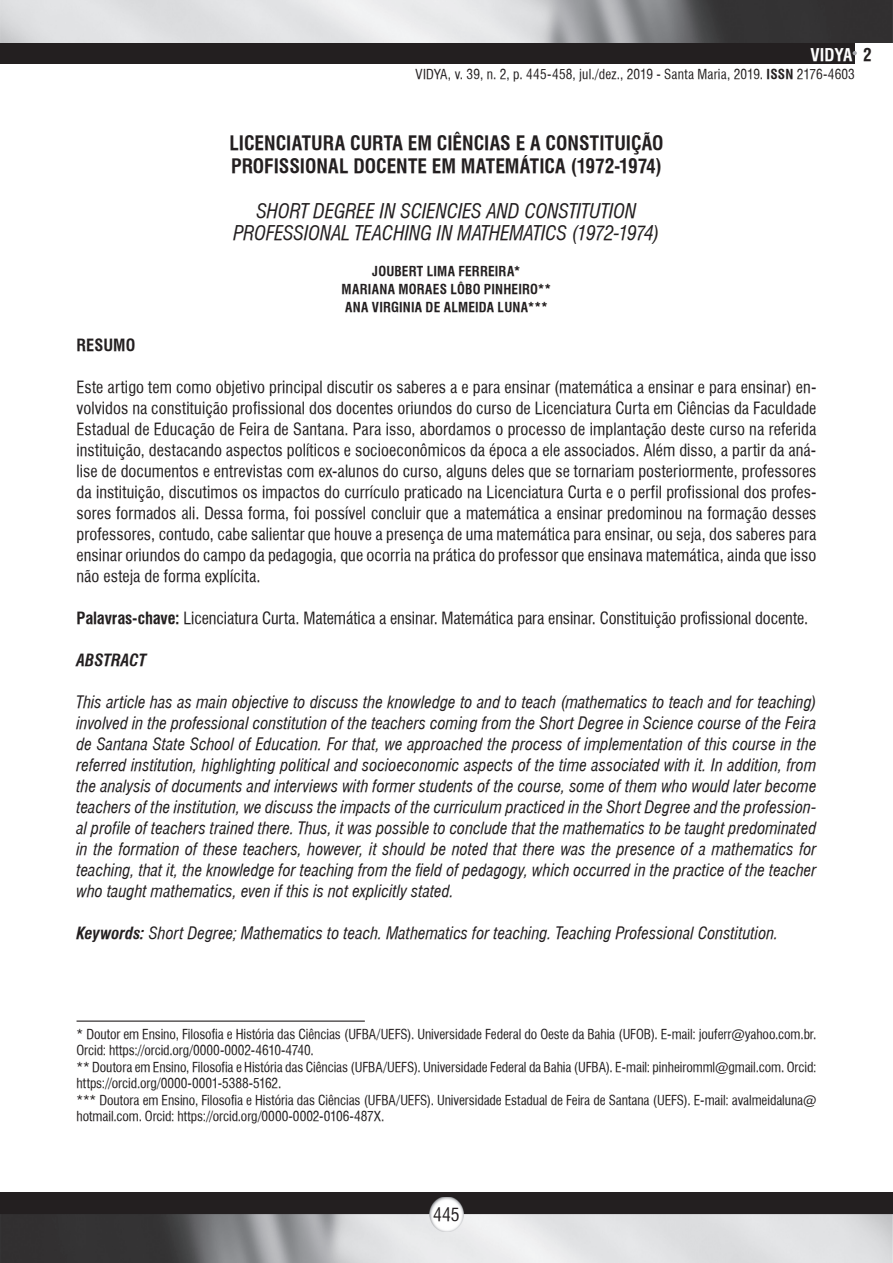
<style>
.page{position:relative;width:893px;height:1263px;background:#fff}
.page>*{position:absolute;margin:0;border:0;box-sizing:border-box;transform-origin:0 0}
.t1{font:700 condensed 19.5px/22.5px "Halvett";color:#231f20}
.t2{font:italic condensed 19.5px/22.5px "Halvett";color:#231f20;text-align:center}
.t3{font:18px "Halvett Condensed";color:#231f20}
.t4{font:700 condensed 17.25px "Halvett";color:#fff}
.t5{font:italic condensed 16.5px/21px "Halvett";letter-spacing:.005em;color:#231f20;text-align:justify}
.t6{font:16.5px/21px "Halvett Condensed";color:#231f20;text-align:justify}
.t7{font:italic 700 condensed 16.5px "Halvett";letter-spacing:-.01em;color:#231f20}
.t8{font:700 condensed 16.5px "Halvett";letter-spacing:.005em;color:#231f20}
.t9{font:13.5px/16.5px "Halvett Condensed";letter-spacing:-.005em;color:#231f20}
.t10{font:700 condensed 13.5px/18px "Halvett";letter-spacing:.015em;color:#231f20;text-align:center}
.s1{color:#231f20}
.s2{font-family:"Halvett";font-weight:700;font-stretch:condensed}
.s3{font-weight:700}
</style>
<div class="page">
<div style="left:0;top:0;width:855px;height:64px;background:#231f20"></div>
<img style="left:0;top:0;width:893px;height:43px">
<svg style="left:853px;top:51px;width:4px;height:4px"></svg>
<div style="left:0;top:1193px;width:893px;height:70px;background:#231f20"></div>
<img style="left:0;top:1214px;width:893px;height:49px">
<img style="left:429px;top:1197px;width:34px;height:34px">
<hr style="left:77px;top:1020px;width:288px;height:2px;background:#231f20">
<p class="t4" style="left:810px;top:45px;width:63px">VIDYA <span class="s1">2</span></p>
<p class="t9" style="left:416px;top:66px;width:441px">VIDYA, v. 39, n. 2, p. 445-458, jul./dez., 2019 - Santa Maria, 2019. <span class="s2">ISSN</span> 2176-4603</p>
<p class="t1" style="left:229px;top:132px;width:436px">LICENCIATURA CURTA EM CIÊNCIAS E A CONSTITUIÇÃO<br>PROFISSIONAL DOCENTE EM MATEMÁTICA (1972-1974)</p>
<p class="t2" style="left:233px;top:200px;width:428px">SHORT DEGREE IN SCIENCIES AND CONSTITUTION<br>PROFESSIONAL TEACHING IN MATHEMATICS (1972-1974)</p>
<p class="t10" style="left:342px;top:262px;width:211px">JOUBERT LIMA FERREIRA*<br>MARIANA MORAES LÔBO PINHEIRO**<br>ANA VIRGINIA DE ALMEIDA LUNA***</p>
<p class="t8" style="left:77px;top:335px;width:60px">RESUMO</p>
<p class="t6" style="left:77px;top:377px;width:741px">Este artigo tem como objetivo principal discutir os saberes a e para ensinar (matemática a ensinar e para ensinar) en&shy;volvidos na constituição profissional dos docentes oriundos do curso de Licenciatura Curta em Ciências da Faculdade Estadual de Educação de Feira de Santana. Para isso, abordamos o processo de implantação deste curso na referida instituição, destacando aspectos políticos e socioeconômicos da época a ele associados. Além disso, a partir da aná&shy;lise de documentos e entrevistas com ex-alunos do curso, alguns deles que se tornariam posteriormente, professores da instituição, discutimos os impactos do currículo praticado na Licenciatura Curta e o perfil profissional dos profes&shy;sores formados ali. Dessa forma, foi possível concluir que a matemática a ensinar predominou na formação desses professores, contudo, cabe salientar que houve a presença de uma matemática para ensinar, ou seja, dos saberes para ensinar oriundos do campo da pedagogia, que ocorria na prática do professor que ensinava matemática, ainda que isso não esteja de forma explícita.</p>
<p class="t6" style="left:77px;top:608px;width:733px"><span class="s2">Palavras-chave:</span> Licenciatura Curta. Matemática a ensinar. Matemática para ensinar. Constituição profissional docente.</p>
<p class="t7" style="left:77px;top:650px;width:72px">ABSTRACT</p>
<p class="t5" style="left:77px;top:692px;width:741px">This article has as main objective to discuss the knowledge to and to teach (mathematics to teach and for teaching) involved in the professional constitution of the teachers coming from the Short Degree in Science course of the Feira de Santana State School of Education. For that, we approached the process of implementation of this course in the referred institution, highlighting political and socioeconomic aspects of the time associated with it. In addition, from the analysis of documents and interviews with former students of the course, some of them who would later become teachers of the institution, we discuss the impacts of the curriculum practiced in the Short Degree and the profession&shy;al profile of teachers trained there. Thus, it was possible to conclude that the mathematics to be taught predominated in the formation of these teachers, however, it should be noted that there was the presence of a mathematics for teaching, that it, the knowledge for teaching from the field of pedagogy, which occurred in the practice of the teacher who taught mathematics, even if this is not explicitly stated.</p>
<p class="t5" style="left:77px;top:923px;width:703px"><span class="s3">Keywords:</span> Short Degree; Mathematics to teach. Mathematics for teaching. Teaching Professional Constitution.</p>
<p class="t9" style="left:77px;top:1026px;width:741px">* Doutor em Ensino, Filosofia e História das Ciências (UFBA/UEFS). Universidade Federal do Oeste da Bahia (UFOB). E-mail: jouferr@yahoo.com.br.<br>Orcid: https://orcid.org/0000-0002-4610-4740.<br>** Doutora em Ensino, Filosofia e História das Ciências (UFBA/UEFS). Universidade Federal da Bahia (UFBA). E-mail: pinheiromml@gmail.com. Orcid: https://orcid.org/0000-0001-5388-5162.<br>*** Doutora em Ensino, Filosofia e História das Ciências (UFBA/UEFS). Universidade Estadual de Feira de Santana (UEFS). E-mail: avalmeidaluna@ hotmail.com. Orcid: https://orcid.org/0000-0002-0106-487X.</p>
<p class="t3" style="left:433px;top:1204px;width:28px">445</p>
</div>
